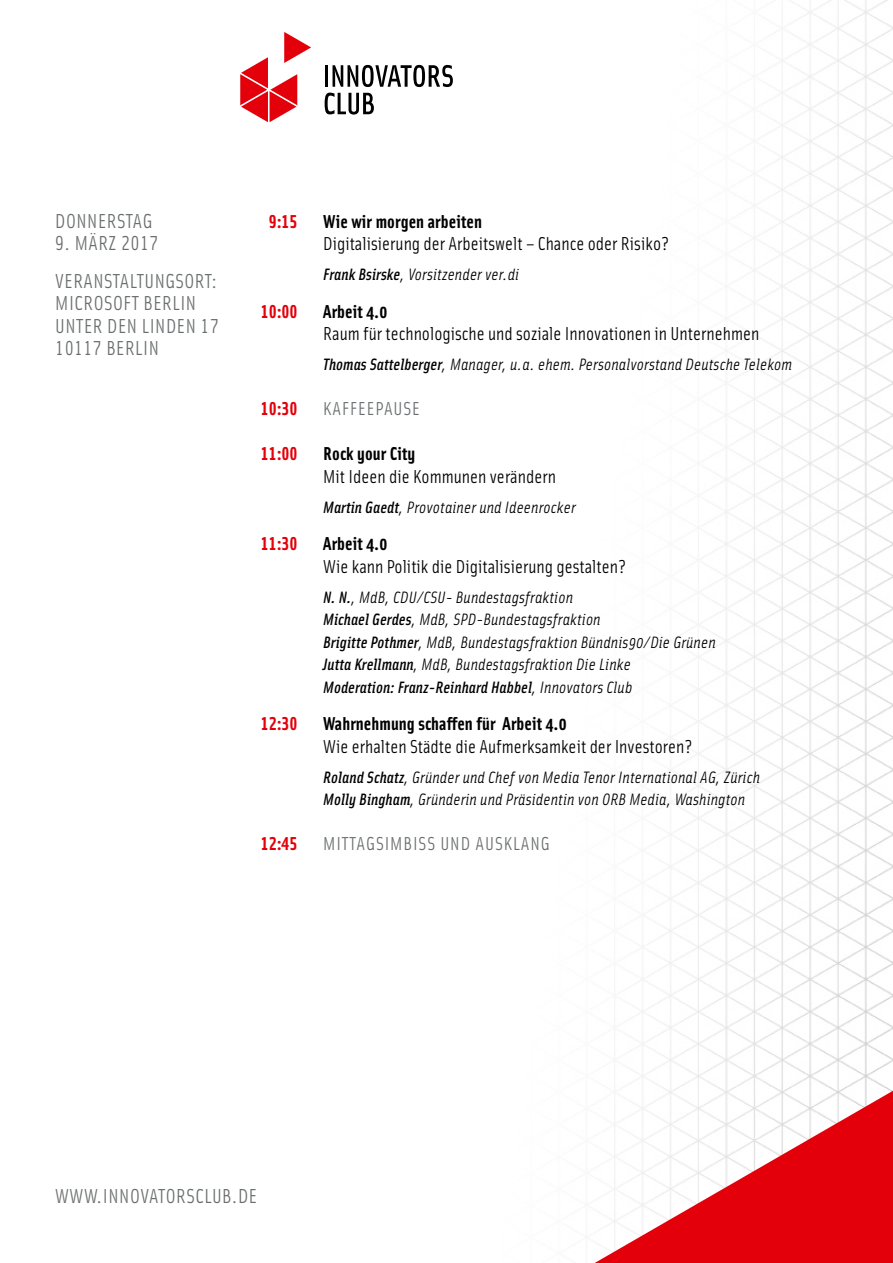
<style>
.page{position:relative;width:893px;height:1263px;background:#fff}
.page>*{position:absolute;margin:0;border:0;box-sizing:border-box;transform-origin:0 0}
.t1{font:20.25px/22.5px "Solex Regular Lining";letter-spacing:.025em;color:#6a6d6e}
.t2{font:18.75px "Solex";color:#000}
.t3{font:700 18.75px "Solex";letter-spacing:.005em;color:#000}
.t4{font:18.75px "Solex";letter-spacing:.05em;color:#6a6d6e}
.t5{font:18.75px "Solex Bold Lining";color:#e3000b}
.t6{font:italic 16.5px/22.5px "Solex";letter-spacing:.01em;color:#000}
.s1{font-weight:500}
</style>
<div class="page">
<img style="left:267px;top:0;width:626px;height:1091px">
<svg style="left:595px;top:1091px;width:298px;height:172px"></svg>
<div style="left:240px;top:32px;width:213px;height:90px;background:#fff"></div>
<svg style="left:240px;top:32px;width:71px;height:90px"></svg>
<hr style="left:325px;top:65px;width:3px;height:22px;background:#000">
<svg style="left:333px;top:65px;width:120px;height:22px"></svg>
<svg style="left:325px;top:93px;width:49px;height:22px"></svg>
<p class="t1" style="left:55px;top:209px;width:99px">DONNERSTAG</p>
<p class="t1" style="left:55px;top:224px;width:164px;line-height:37.5px">9. MÄRZ 2017<br>VERANSTALTUNGSORT:</p>
<p class="t1" style="left:55px;top:291px;width:165px">MICROSOFT BERLIN<br>UNTER DEN LINDEN 17<br>10117 BERLIN</p>
<p class="t5" style="left:269px;top:209px;width:30px">9:15</p>
<p class="t3" style="left:323px;top:209px;width:160px">Wie wir morgen arbeiten</p>
<p class="t2" style="left:323px;top:232px;width:347px">Digitalisierung der Arbeitswelt – Chance oder Risiko?</p>
<p class="t6" style="left:323px;top:263px;width:197px"><span class="s1">Frank Bsirske</span>, Vorsitzender ver.di</p>
<p class="t5" style="left:261px;top:299px;width:38px">10:00</p>
<p class="t3" style="left:323px;top:299px;width:66px">Arbeit 4.0</p>
<p class="t2" style="left:323px;top:322px;width:438px">Raum für technologische und soziale Innovationen in Unternehmen</p>
<p class="t6" style="left:323px;top:353px;width:470px"><span class="s1">Thomas Sattelberger</span>, Manager, u.a. ehem. Personalvorstand Deutsche Telekom</p>
<p class="t5" style="left:261px;top:396px;width:38px">10:30</p>
<p class="t4" style="left:323px;top:397px;width:98px">KAFFEEPAUSE</p>
<p class="t5" style="left:261px;top:441px;width:38px">11:00</p>
<p class="t3" style="left:323px;top:441px;width:94px">Rock your City</p>
<p class="t2" style="left:323px;top:464px;width:234px">Mit Ideen die Kommunen verändern</p>
<p class="t6" style="left:323px;top:495px;width:254px"><span class="s1">Martin Gaedt</span>, Provotainer und Ideenrocker</p>
<p class="t5" style="left:261px;top:531px;width:38px">11:30</p>
<p class="t3" style="left:323px;top:531px;width:66px">Arbeit 4.0</p>
<p class="t2" style="left:323px;top:554px;width:304px">Wie kann Politik die Digitalisierung gestalten?</p>
<p class="t6" style="left:323px;top:585px;width:394px"><span class="s1">N. N.</span>, MdB, CDU/CSU- Bundestagsfraktion<br><span class="s1">Michael Gerdes</span>, MdB, SPD-Bundestagsfraktion<br><span class="s1">Brigitte Pothmer</span>, MdB, Bundestagsfraktion Bündnis90/Die Grünen <span class="s1">Jutta Krellmann</span>, MdB, Bundestagsfraktion Die Linke<br><span class="s1">Moderation: Franz-Reinhard Habbel</span>, Innovators Club</p>
<p class="t5" style="left:261px;top:711px;width:38px">12:30</p>
<p class="t3" style="left:323px;top:711px;width:245px">Wahrnehmung schaffen für Arbeit 4.0</p>
<p class="t2" style="left:323px;top:734px;width:371px">Wie erhalten Städte die Aufmerksamkeit der Investoren?</p>
<p class="t6" style="left:323px;top:765px;width:438px"><span class="s1">Roland Schatz</span>, Gründer und Chef von Media Tenor International AG, Zürich<br><span class="s1">Molly Bingham</span>, Gründerin und Präsidentin von ORB Media, Washington</p>
<p class="t5" style="left:261px;top:831px;width:38px">12:45</p>
<p class="t4" style="left:323px;top:832px;width:228px">MITTAGSIMBISS UND AUSKLANG</p>
<p class="t1" style="left:55px;top:1184px;width:203px">WWW.INNOVATORSCLUB.DE</p>
</div>
